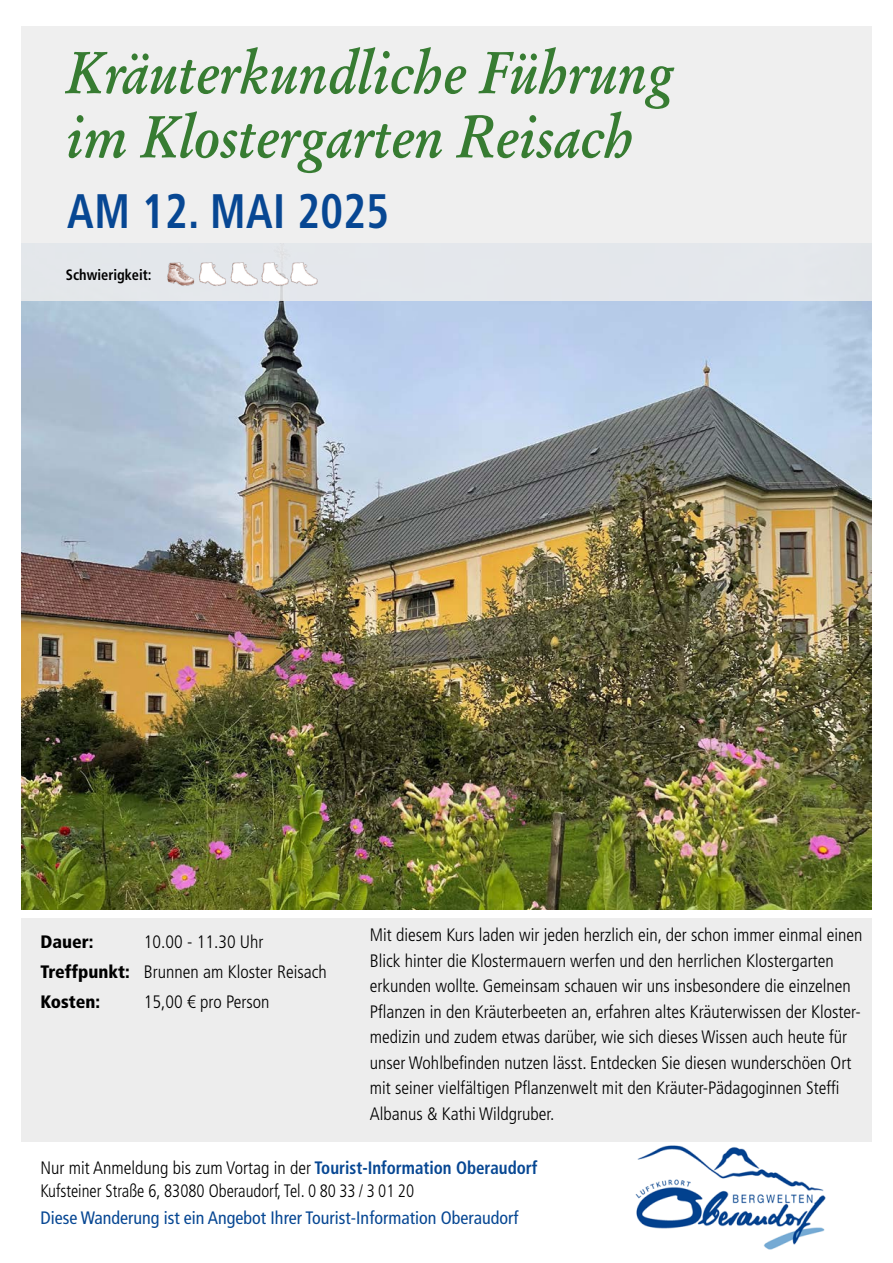
<style>
.page{position:relative;width:893px;height:1263px;background:#fff}
.page>*{position:absolute;margin:0;border:0;box-sizing:border-box;transform-origin:0 0}
.t1{font:italic 700 58.8px/64.2px "Stempel Garamond LT Std";color:#377c32;scale:.9 1}
.t2{font:700 condensed 48.45px "Frutiger LT Std";letter-spacing:.01em;color:#074793;scale:.9 1}
.t3{font:300 condensed 18px/25.5px "Frutiger LT Std";color:#000}
.t4{font:condensed 18px "Frutiger LT Std";color:#074793}
.t5{font:900 condensed 18px "Frutiger LT Std";color:#000}
.t6{font:700 condensed 15px "Frutiger LT Std";color:#000;scale:.96 1}
.s1{font-weight:900}
.s2{font-weight:700;color:#074793}
</style>
<div class="page">
<img style="left:21px;top:301px;width:851px;height:609px">
<div style="left:21px;top:918px;width:851px;height:224px;background:#ededed"></div>
<div style="left:21px;top:27px;width:851px;height:274px;background:#ededed"></div>
<img style="left:166px;top:259px;width:152px;height:31px">
<img style="left:635px;top:1145px;width:191px;height:105px">
<h1 class="t1" style="left:66px;top:41px;width:677px">Kräuterkundliche Führung im Klostergarten Reisach</h1>
<h2 class="t2" style="left:67px;top:183px;width:359px">AM 12. MAI 2025</h2>
<p class="t6" style="left:66px;top:266px;width:91px">Schwierigkeit:</p>
<p class="t3" style="left:40px;top:927px;width:288px;line-height:29.7px;text-indent:104px">10.00 - 11.30 Uhr<br><span class="s1">Treffpunkt:</span> Brunnen am Kloster Reisach<br><span class="s1">Kosten:</span></p>
<p class="t5" style="left:40px;top:931px;width:55px">Dauer:</p>
<p class="t3" style="left:144px;top:989px;width:127px">15,00 € pro Person</p>
<p class="t3" style="left:370px;top:922px;width:494px">Mit diesem Kurs laden wir jeden herzlich ein, der schon immer einmal einen Blick hinter die Klostermauern werfen und den herrlichen Klostergarten erkunden wollte. Gemeinsam schauen wir uns insbesondere die einzelnen Pflanzen in den Kräuterbeeten an, erfahren altes Kräuterwissen der Kloster&shy;medizin und zudem etwas darüber, wie sich dieses Wissen auch heute für unser Wohlbefinden nutzen lässt. Entdecken Sie diesen wunderschöen Ort mit seiner vielfältigen Pflanzenwelt mit den Kräuter-Pädagoginnen Steffi Albanus &amp; Kathi Wildgruber.</p>
<p class="t3" style="left:40px;top:1157px;width:498px;line-height:22.5px">Nur mit Anmeldung bis zum Vortag in der <span class="s2">Tourist-Information Oberaudorf<br></span>Kufsteiner Straße 6, 83080 Oberaudorf, Tel. 0 80 33 / 3 01 20</p>
<p class="t4" style="left:40px;top:1207px;width:479px">Diese Wanderung ist ein Angebot Ihrer Tourist-Information Oberaudorf</p>
</div>
